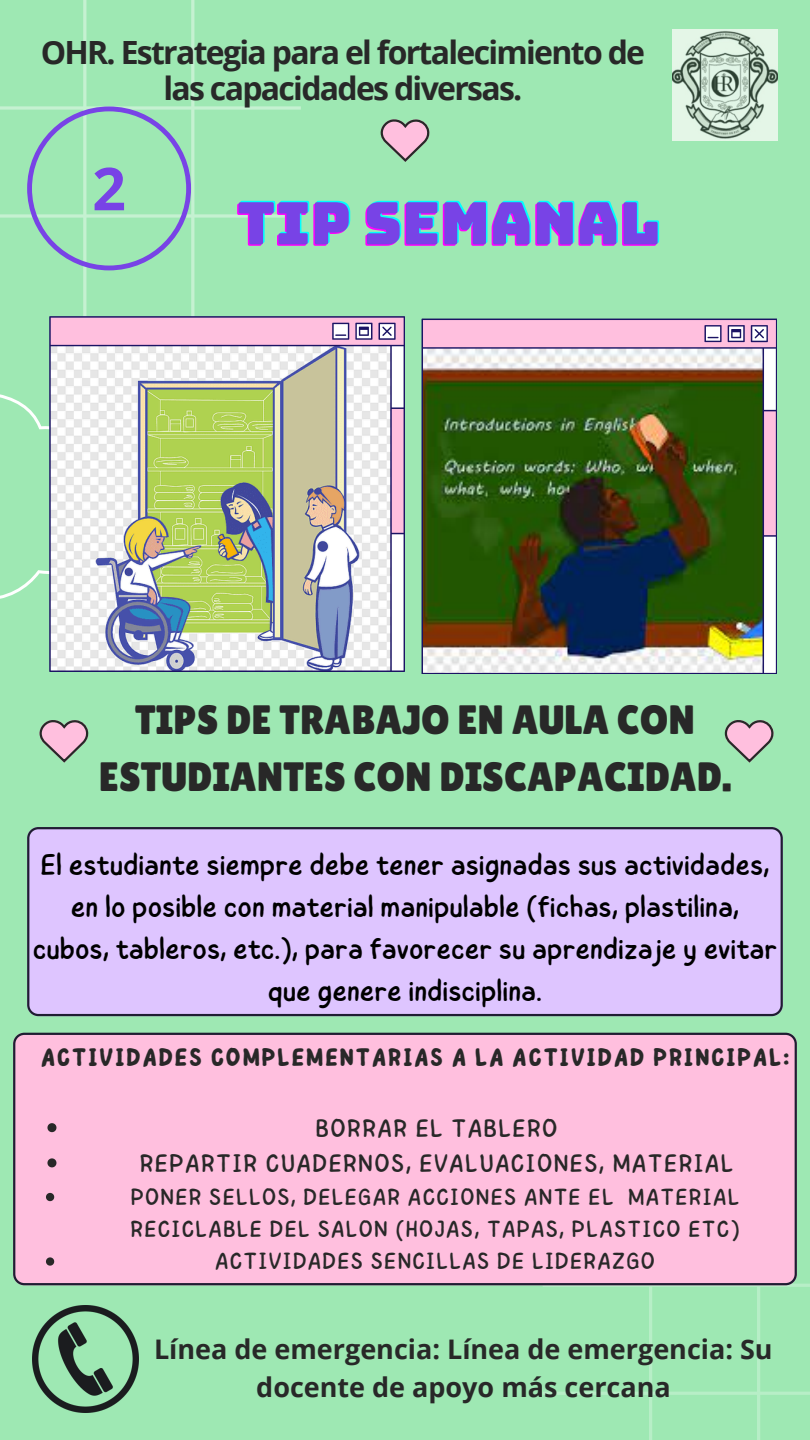
<style>
.page{position:relative;width:810px;height:1440px;background:#9ee8b3}
.page>*{position:absolute;margin:0;border:0;box-sizing:border-box;transform-origin:0 0}
.t1{font:58.6px "Bungee";color:#f0f}
.t2{font:41px/57px "Lilita One";color:#282828;text-align:center}
.t3{font:700 32px/36px "Open Sans";letter-spacing:-.055em;color:#282828;text-align:center}
.t4{font:30.1px/42px "Childos Arabic";color:#000;text-align:center}
.t5{font:700 27px/37.5px "Open Sans";color:#282828;text-align:center}
.t6{font:25.4px "Childos Arabic";letter-spacing:.055em;color:#282828}
.t7{font:700 25.4px "Childos Arabic";letter-spacing:.055em;color:#282828}
.t8{font:23.4px/32.2px "Childos Arabic";letter-spacing:.055em;color:#282828}
</style>
<div class="page">
<svg style="left:0;top:0;width:301px;height:316px"></svg>
<svg style="left:543px;top:1284px;width:267px;height:156px"></svg>
<svg style="left:49px;top:316px;width:356px;height:356px;background:#caccbc"></svg>
<div style="left:13px;top:1033px;width:784px;height:252px;background:#ffbfde"></div>
<div style="left:27px;top:827px;width:756px;height:189px;background:#dec5ff"></div>
<svg style="left:40px;top:720px;width:48px;height:43px"></svg>
<svg style="left:725px;top:720px;width:49px;height:43px"></svg>
<img style="left:672px;top:30px;width:105px;height:111px">
<img style="left:32px;top:1306px;width:107px;height:106px">
<svg style="left:27px;top:106px;width:164px;height:164px"></svg>
<img style="left:422px;top:319px;width:355px;height:355px">
<svg style="left:381px;top:119px;width:48px;height:43px"></svg>
<svg style="left:47px;top:1123px;width:9px;height:9px"></svg>
<svg style="left:47px;top:1158px;width:9px;height:9px"></svg>
<svg style="left:46px;top:1193px;width:8px;height:8px"></svg>
<svg style="left:46px;top:1257px;width:8px;height:9px"></svg>
<h5 class="t3" style="left:41px;top:33px;width:606px">OHR. Estrategia para el fortalecimiento de las capacidades diversas.</h5>
<h1 class="t1" style="left:235px;top:195px;width:425px">TIP SEMANAL</h1>
<h3 class="t2" style="left:99px;top:691px;width:634px">TIPS DE TRABAJO EN AULA CON<br>ESTUDIANTES CON DISCAPACIDAD.</h3>
<p class="t4" style="left:33px;top:844px;width:746px">El estudiante siempre debe tener asignadas sus actividades, en lo posible con material manipulable (fichas, plastilina, cubos, tableros, etc.), para favorecer su aprendizaje y evitar que genere indisciplina.</p>
<h1 class="t7" style="left:41px;top:1039px;width:750px">ACTIVIDADES COMPLEMENTARIAS A LA ACTIVIDAD PRINCIPAL:</h1>
<p class="t6" style="left:316px;top:1110px;width:243px">BORRAR EL TABLERO</p>
<p class="t6" style="left:140px;top:1145px;width:595px">REPARTIR CUADERNOS, EVALUACIONES, MATERIAL</p>
<h2 class="t8" style="left:130px;top:1181px;width:611px">PONER SELLOS, DELEGAR ACCIONES ANTE EL MATERIAL<br>RECICLABLE DEL SALON (HOJAS, TAPAS, PLASTICO ETC)</h2>
<h4 class="t8" style="left:215px;top:1246px;width:441px">ACTIVIDADES SENCILLAS DE LIDERAZGO</h4>
<p class="t5" style="left:154px;top:1330px;width:620px">Línea de emergencia: Línea de emergencia: Su docente de apoyo más cercana</p>
</div>
